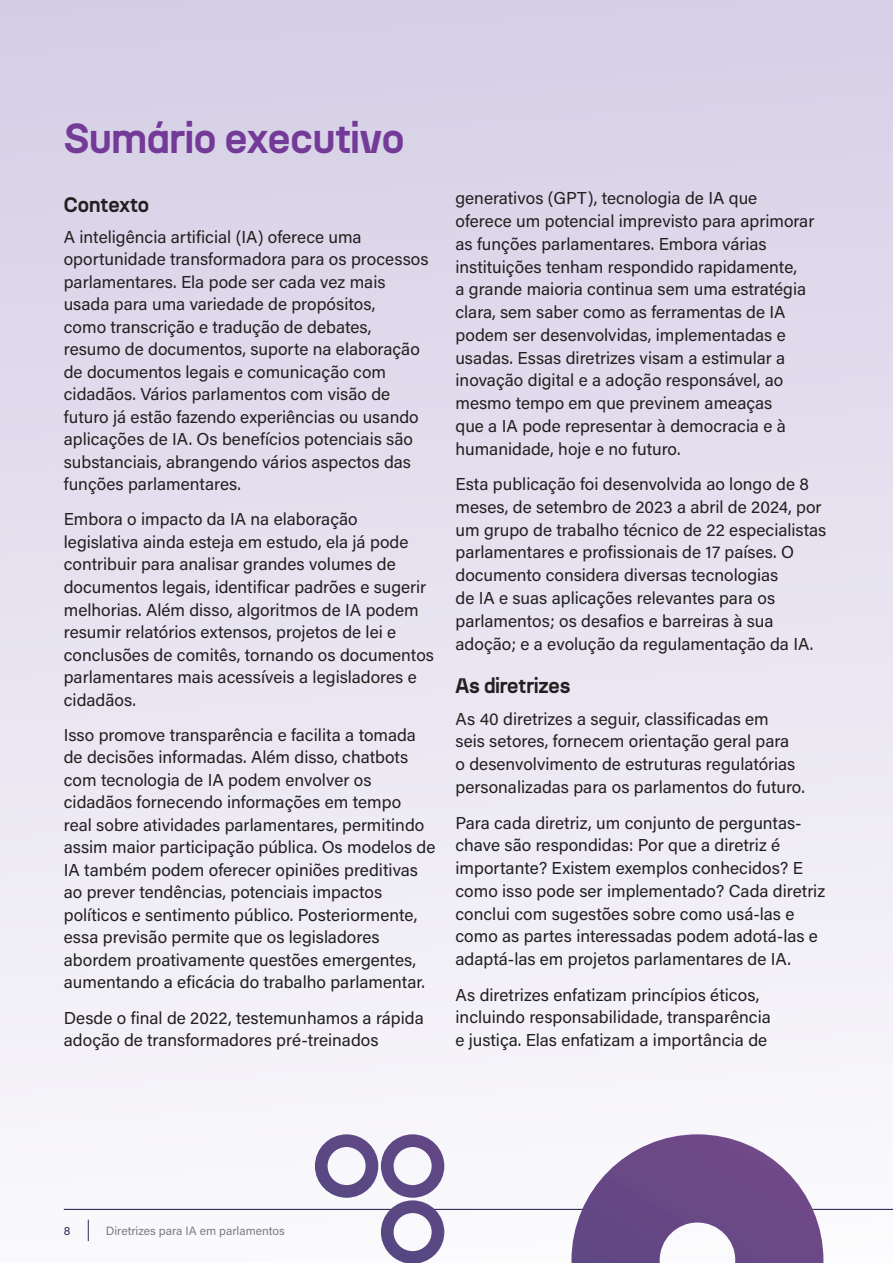
<style>
.page{position:relative;width:893px;height:1263px;background:#fff}
.page>*{position:absolute;margin:0;border:0;box-sizing:border-box;transform-origin:0 0}
.t1{font:700 42px "N27";color:#743a97}
.t2{font:700 21px "N27";color:#231f20}
.t3{font:17.25px/22.5px "Acumin Pro";color:#231f20}
.t4{font:12px "Acumin Pro";color:#787d83}
.t5{font:12px "Acumin Pro";color:#1a1546}
</style>
<div class="page">
<div style="left:0;top:0;width:893px;height:1263px;background:linear-gradient(to bottom,#d5cee5,#fbfafc)"></div>
<hr style="left:64px;top:1209px;width:829px;height:1px;background:#1a1546">
<svg style="left:571px;top:1134px;width:252px;height:129px"></svg>
<svg style="left:315px;top:1134px;width:129px;height:129px"></svg>
<h1 class="t1" style="left:64px;top:112px;width:342px">Sumário executivo</h1>
<p class="t2" style="left:64px;top:191px;width:87px">Contexto</p>
<p class="t3" style="left:64px;top:225px;width:366px">A inteligência artificial (IA) oferece uma oportunidade transformadora para os processos parlamentares. Ela pode ser cada vez mais usada para uma variedade de propósitos,<br>como transcrição e tradução de debates, resumo de documentos, suporte na elaboração de documentos legais e comunicação com cidadãos. Vários parlamentos com visão de futuro já estão fazendo experiências ou usando aplicações de IA. Os benefícios potenciais são substanciais, abrangendo vários aspectos das funções parlamentares.</p>
<p class="t3" style="left:64px;top:507px;width:372px">Embora o impacto da IA na elaboração legislativa ainda esteja em estudo, ela já pode contribuir para analisar grandes volumes de documentos legais, identificar padrões e sugerir melhorias. Além disso, algoritmos de IA podem resumir relatórios extensos, projetos de lei e conclusões de comitês, tornando os documentos parlamentares mais acessíveis a legisladores e cidadãos.</p>
<p class="t3" style="left:64px;top:723px;width:373px">Isso promove transparência e facilita a tomada de decisões informadas. Além disso, chatbots com tecnologia de IA podem envolver os cidadãos fornecendo informações em tempo<br>real sobre atividades parlamentares, permitindo assim maior participação pública. Os modelos de IA também podem oferecer opiniões preditivas ao prever tendências, potenciais impactos políticos e sentimento público. Posteriormente, essa previsão permite que os legisladores abordem proativamente questões emergentes, aumentando a eficácia do trabalho parlamentar.</p>
<p class="t3" style="left:64px;top:1006px;width:361px">Desde o final de 2022, testemunhamos a rápida adoção de transformadores pré-treinados</p>
<p class="t3" style="left:455px;top:186px;width:360px">generativos (GPT), tecnologia de IA que oferece um potencial imprevisto para aprimorar as funções parlamentares. Embora várias instituições tenham respondido rapidamente,<br>a grande maioria continua sem uma estratégia clara, sem saber como as ferramentas de IA podem ser desenvolvidas, implementadas e usadas. Essas diretrizes visam a estimular a inovação digital e a adoção responsável, ao mesmo tempo em que previnem ameaças<br>que a IA pode representar à democracia e à humanidade, hoje e no futuro.</p>
<p class="t3" style="left:455px;top:472px;width:372px">Esta publicação foi desenvolvida ao longo de 8 meses, de setembro de 2023 a abril de 2024, por um grupo de trabalho técnico de 22 especialistas parlamentares e profissionais de 17 países. O documento considera diversas tecnologias<br>de IA e suas aplicações relevantes para os parlamentos; os desafios e barreiras à sua adoção; e a evolução da regulamentação da IA.</p>
<p class="t2" style="left:455px;top:673px;width:117px">As diretrizes</p>
<p class="t3" style="left:455px;top:707px;width:351px">As 40 diretrizes a seguir, classificadas em<br>seis setores, fornecem orientação geral para<br>o desenvolvimento de estruturas regulatórias personalizadas para os parlamentos do futuro.</p>
<p class="t3" style="left:455px;top:810px;width:371px">Para cada diretriz, um conjunto de perguntas&shy;chave são respondidas: Por que a diretriz é importante? Existem exemplos conhecidos? E como isso pode ser implementado? Cada diretriz conclui com sugestões sobre como usá-las e como as partes interessadas podem adotá-las e adaptá-las em projetos parlamentares de IA.</p>
<p class="t3" style="left:455px;top:982px;width:317px">As diretrizes enfatizam princípios éticos, incluindo responsabilidade, transparência e justiça. Elas enfatizam a importância de</p>
<p class="t5" style="left:64px;top:1222px;width:8px">8</p>
<p class="t4" style="left:106px;top:1222px;width:181px">Diretrizes para IA em parlamentos</p>
</div>
